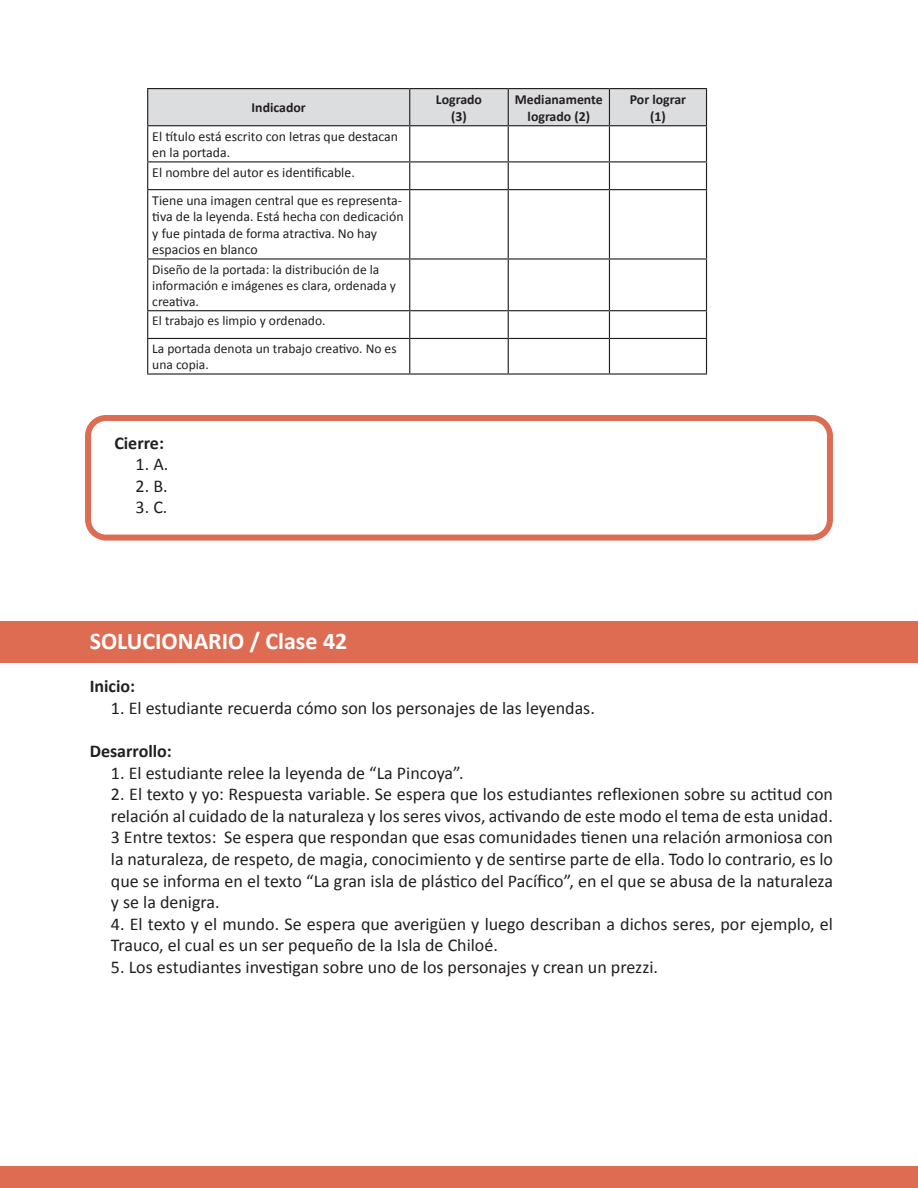
<style>
.page{position:relative;width:918px;height:1188px;background:#fff}
.page>*{position:absolute;margin:0;border:0;box-sizing:border-box;transform-origin:0 0}
.t1{font:700 24px "Calibri";color:#fff}
.t2{font:18px/21.6px "Calibri";color:#231f20}
.t3{font:700 18px "Calibri";color:#231f20}
.t4{font:13.8px/16.6px "Calibri";color:#231f20}
.t5{font:700 13.8px/16.6px "Calibri";color:#231f20;text-align:center}
.t6{font:13.5px/16.2px "Calibri";color:#231f20}
</style>
<div class="page">
<div style="left:148px;top:89px;width:558px;height:36px;background:#dcdddf"></div>
<hr style="left:147px;top:88px;width:263px;height:1px;background:#231f20">
<hr style="left:147px;top:89px;width:1px;height:36px;background:#231f20">
<hr style="left:410px;top:88px;width:98px;height:1px;background:#231f20">
<hr style="left:409px;top:89px;width:1px;height:36px;background:#231f20">
<hr style="left:508px;top:88px;width:101px;height:1px;background:#231f20">
<hr style="left:508px;top:89px;width:1px;height:36px;background:#231f20">
<hr style="left:609px;top:88px;width:98px;height:1px;background:#231f20">
<hr style="left:609px;top:89px;width:1px;height:36px;background:#231f20">
<hr style="left:706px;top:89px;width:1px;height:36px;background:#231f20">
<hr style="left:147px;top:125px;width:263px;height:1px;background:#231f20">
<hr style="left:147px;top:126px;width:1px;height:35px;background:#231f20">
<hr style="left:410px;top:125px;width:98px;height:1px;background:#231f20">
<hr style="left:409px;top:126px;width:1px;height:35px;background:#231f20">
<hr style="left:508px;top:125px;width:101px;height:1px;background:#231f20">
<hr style="left:508px;top:126px;width:1px;height:35px;background:#231f20">
<hr style="left:609px;top:125px;width:98px;height:1px;background:#231f20">
<hr style="left:609px;top:126px;width:1px;height:35px;background:#231f20">
<hr style="left:706px;top:126px;width:1px;height:35px;background:#231f20">
<hr style="left:147px;top:161px;width:263px;height:1px;background:#231f20">
<svg style="left:147px;top:162px;width:1px;height:27px"></svg>
<hr style="left:410px;top:161px;width:98px;height:1px;background:#231f20">
<svg style="left:409px;top:162px;width:1px;height:27px"></svg>
<hr style="left:508px;top:161px;width:101px;height:1px;background:#231f20">
<svg style="left:508px;top:162px;width:1px;height:27px"></svg>
<hr style="left:609px;top:161px;width:98px;height:1px;background:#231f20">
<svg style="left:609px;top:162px;width:1px;height:27px"></svg>
<svg style="left:706px;top:162px;width:1px;height:27px"></svg>
<hr style="left:147px;top:189px;width:263px;height:1px;background:#231f20">
<hr style="left:147px;top:190px;width:1px;height:68px;background:#231f20">
<hr style="left:410px;top:189px;width:98px;height:1px;background:#231f20">
<hr style="left:409px;top:190px;width:1px;height:68px;background:#231f20">
<hr style="left:508px;top:189px;width:101px;height:1px;background:#231f20">
<hr style="left:508px;top:190px;width:1px;height:68px;background:#231f20">
<hr style="left:609px;top:189px;width:98px;height:1px;background:#231f20">
<hr style="left:609px;top:190px;width:1px;height:68px;background:#231f20">
<hr style="left:706px;top:190px;width:1px;height:68px;background:#231f20">
<hr style="left:147px;top:258px;width:263px;height:2px;background:#231f20">
<hr style="left:147px;top:260px;width:1px;height:50px;background:#231f20">
<hr style="left:410px;top:258px;width:98px;height:2px;background:#231f20">
<hr style="left:409px;top:260px;width:1px;height:50px;background:#231f20">
<hr style="left:508px;top:258px;width:101px;height:2px;background:#231f20">
<hr style="left:508px;top:260px;width:1px;height:50px;background:#231f20">
<hr style="left:609px;top:258px;width:98px;height:2px;background:#231f20">
<hr style="left:609px;top:260px;width:1px;height:50px;background:#231f20">
<hr style="left:706px;top:260px;width:1px;height:50px;background:#231f20">
<hr style="left:147px;top:310px;width:263px;height:1px;background:#231f20">
<svg style="left:147px;top:311px;width:1px;height:27px"></svg>
<hr style="left:410px;top:310px;width:98px;height:1px;background:#231f20">
<svg style="left:409px;top:311px;width:1px;height:27px"></svg>
<hr style="left:508px;top:310px;width:101px;height:1px;background:#231f20">
<svg style="left:508px;top:311px;width:1px;height:27px"></svg>
<hr style="left:609px;top:310px;width:98px;height:1px;background:#231f20">
<svg style="left:609px;top:311px;width:1px;height:27px"></svg>
<svg style="left:706px;top:311px;width:1px;height:27px"></svg>
<hr style="left:147px;top:338px;width:263px;height:1px;background:#231f20">
<hr style="left:147px;top:339px;width:1px;height:34px;background:#231f20">
<hr style="left:410px;top:338px;width:98px;height:1px;background:#231f20">
<hr style="left:409px;top:339px;width:1px;height:34px;background:#231f20">
<hr style="left:508px;top:338px;width:101px;height:1px;background:#231f20">
<hr style="left:508px;top:339px;width:1px;height:34px;background:#231f20">
<hr style="left:609px;top:338px;width:98px;height:1px;background:#231f20">
<hr style="left:609px;top:339px;width:1px;height:34px;background:#231f20">
<hr style="left:706px;top:339px;width:1px;height:34px;background:#231f20">
<hr style="left:147px;top:373px;width:263px;height:2px;background:#231f20">
<hr style="left:410px;top:373px;width:98px;height:2px;background:#231f20">
<hr style="left:508px;top:373px;width:101px;height:2px;background:#231f20">
<hr style="left:609px;top:373px;width:98px;height:2px;background:#231f20">
<div style="left:0;top:621px;width:918px;height:42px;background:#dd6c53"></div>
<div style="left:85px;top:415px;width:748px;height:126px;border:6px solid #dd6c53;border-radius:18px"></div>
<div style="left:0;top:1167px;width:918px;height:21px;background:#dd6c53"></div>
<p class="t5" style="left:252px;top:99px;width:56px">Indicador</p>
<p class="t4" style="left:152px;top:127px;width:247px">El título está escrito con letras que destacan en la portada.</p>
<p class="t4" style="left:152px;top:163px;width:204px">El nombre del autor es identificable.</p>
<p class="t4" style="left:152px;top:191px;width:253px">Tiene una imagen central que es representa&shy;tiva de la leyenda. Está hecha con dedicación y fue pintada de forma atractiva. No hay espacios en blanco</p>
<p class="t6" style="left:152px;top:260px;width:245px">Diseño de la portada: la distribución de la información e imágenes es clara, ordenada y creativa.</p>
<p class="t6" style="left:152px;top:312px;width:175px">El trabajo es limpio y ordenado.</p>
<p class="t6" style="left:152px;top:340px;width:246px">La portada denota un trabajo creativo. No es una copia.</p>
<p class="t3" style="left:114px;top:430px;width:51px">Cierre:</p>
<p class="t2" style="left:136px;top:452px;width:34px">1. A.</p>
<p class="t2" style="left:136px;top:474px;width:34px">2. B.</p>
<p class="t2" style="left:136px;top:496px;width:33px">3. C.</p>
<p class="t5" style="left:436px;top:91px;width:48px">Logrado</p>
<p class="t5" style="left:451px;top:107px;width:17px">(3)</p>
<p class="t5" style="left:515px;top:91px;width:89px">Medianamente logrado (2)</p>
<p class="t5" style="left:630px;top:91px;width:58px">Por lograr</p>
<p class="t5" style="left:650px;top:107px;width:17px">(1)</p>
<p class="t1" style="left:90px;top:624px;width:259px">SOLUCIONARIO / Clase 42</p>
<p class="t3" style="left:90px;top:673px;width:47px">Inicio:</p>
<p class="t2" style="left:111px;top:696px;width:485px">1. El estudiante recuerda cómo son los personajes de las leyendas.</p>
<p class="t3" style="left:90px;top:738px;width:84px">Desarrollo:</p>
<p class="t2" style="left:111px;top:761px;width:354px">1. El estudiante relee la leyenda de “La Pincoya”.</p>
<p class="t2" style="left:111px;top:782px;width:723px">2. El texto y yo: Respuesta variable. Se espera que los estudiantes reflexionen sobre su actitud con relación al cuidado de la naturaleza y los seres vivos, activando de este modo el tema de esta unidad.</p>
<p class="t2" style="left:111px;top:826px;width:723px;text-align:justify">3 Entre textos: Se espera que respondan que esas comunidades tienen una relación armoniosa con la naturaleza, de respeto, de magia, conocimiento y de sentirse parte de ella. Todo lo contrario, es lo que se informa en el texto “La gran isla de plástico del Pacífico”, en el que se abusa de la naturaleza y se la denigra.</p>
<p class="t2" style="left:111px;top:912px;width:723px">4. El texto y el mundo. Se espera que averigüen y luego describan a dichos seres, por ejemplo, el<br>Trauco, el cual es un ser pequeño de la Isla de Chiloé.</p>
<p class="t2" style="left:111px;top:955px;width:549px">5. Los estudiantes investigan sobre uno de los personajes y crean un prezzi.</p>
</div>
